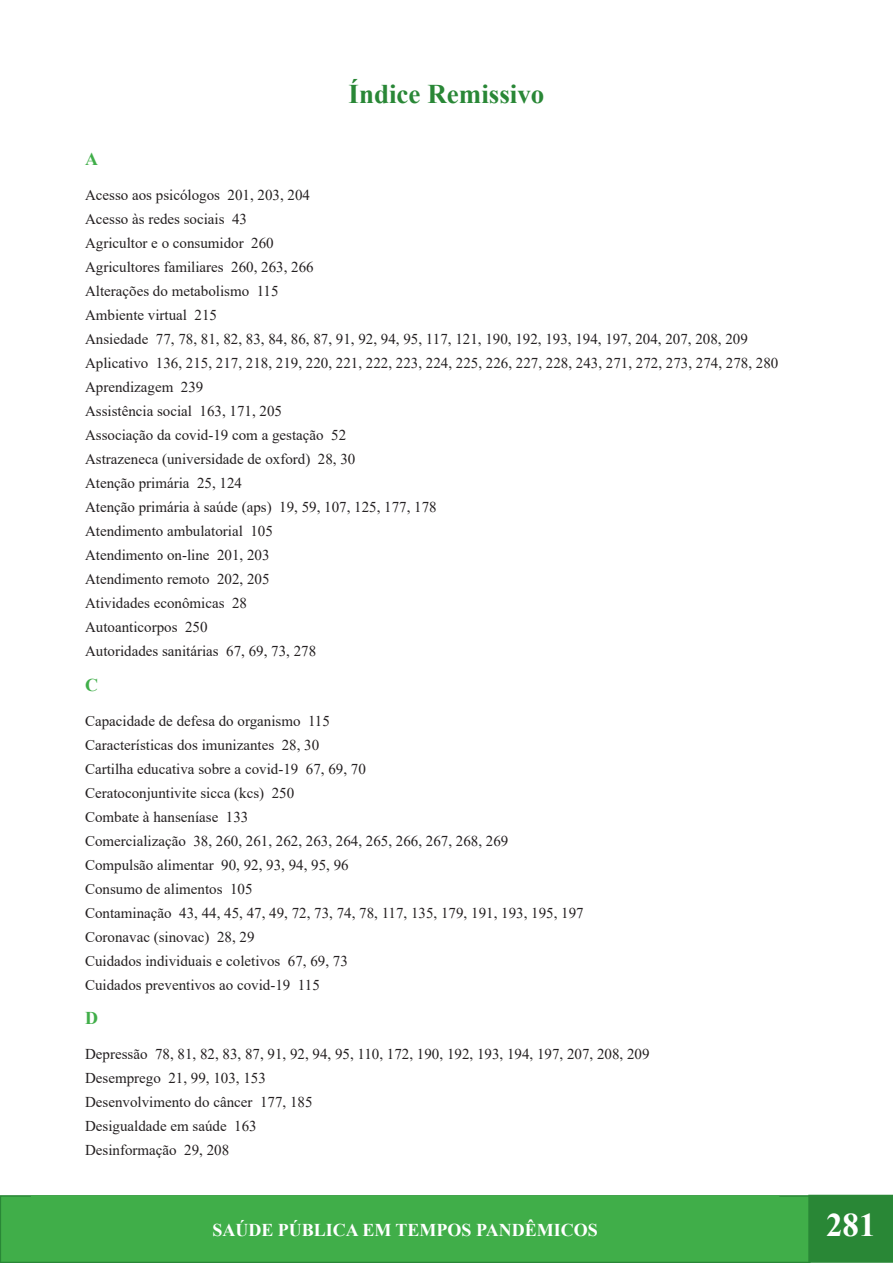
<style>
.page{position:relative;width:893px;height:1263px;background:#fff}
.page>*{position:absolute;margin:0;border:0;box-sizing:border-box;transform-origin:0 0}
.t1{font:700 33px "Times New Roman";color:#fff}
.t2{font:700 27px "Times New Roman";color:#298736}
.t3{font:700 18px "Times New Roman";color:#fff}
.t4{font:700 18px "Times New Roman";color:#40ae49}
.t5{font:15px "Times New Roman";color:#231f20}
</style>
<div class="page">
<div style="left:0;top:1195px;width:810px;height:68px;background:#40ae49;border:2px solid #298736"></div>
<div style="left:809px;top:1195px;width:84px;height:67px;background:#298736"></div>
<div style="left:808px;top:1195px;width:85px;height:68px;border:2px solid #298736"></div>
<p class="t2" style="left:349px;top:75px;width:197px">Índice Remissivo</p>
<p class="t4" style="left:85px;top:146px;width:14px">A</p>
<p class="t5" style="left:85px;top:184px;width:226px">Acesso aos psicólogos 201, 203, 204</p>
<p class="t5" style="left:85px;top:208px;width:164px">Acesso às redes sociais 43</p>
<p class="t5" style="left:85px;top:232px;width:190px">Agricultor e o consumidor 260</p>
<p class="t5" style="left:85px;top:256px;width:230px">Agricultores familiares 260, 263, 266</p>
<p class="t5" style="left:85px;top:280px;width:195px">Alterações do metabolismo 115</p>
<p class="t5" style="left:85px;top:304px;width:134px">Ambiente virtual 215</p>
<p class="t5" style="left:85px;top:328px;width:664px">Ansiedade 77, 78, 81, 82, 83, 84, 86, 87, 91, 92, 94, 95, 117, 121, 190, 192, 193, 194, 197, 204, 207, 208, 209</p>
<p class="t5" style="left:85px;top:352px;width:695px">Aplicativo 136, 215, 217, 218, 219, 220, 221, 222, 223, 224, 225, 226, 227, 228, 243, 271, 272, 273, 274, 278, 280</p>
<p class="t5" style="left:85px;top:376px;width:120px">Aprendizagem 239</p>
<p class="t5" style="left:85px;top:400px;width:199px">Assistência social 163, 171, 205</p>
<p class="t5" style="left:85px;top:424px;width:263px">Associação da covid-19 com a gestação 52</p>
<p class="t5" style="left:85px;top:448px;width:272px">Astrazeneca (universidade de oxford) 28, 30</p>
<p class="t5" style="left:85px;top:472px;width:159px">Atenção primária 25, 124</p>
<p class="t5" style="left:85px;top:496px;width:353px">Atenção primária à saúde (aps) 19, 59, 107, 125, 177, 178</p>
<p class="t5" style="left:85px;top:520px;width:189px">Atendimento ambulatorial 105</p>
<p class="t5" style="left:85px;top:544px;width:186px">Atendimento on-line 201, 203</p>
<p class="t5" style="left:85px;top:568px;width:186px">Atendimento remoto 202, 205</p>
<p class="t5" style="left:85px;top:592px;width:164px">Atividades econômicas 28</p>
<p class="t5" style="left:85px;top:616px;width:124px">Autoanticorpos 250</p>
<p class="t5" style="left:85px;top:640px;width:233px">Autoridades sanitárias 67, 69, 73, 278</p>
<p class="t4" style="left:85px;top:672px;width:14px">C</p>
<p class="t5" style="left:85px;top:710px;width:246px">Capacidade de defesa do organismo 115</p>
<p class="t5" style="left:85px;top:734px;width:236px">Características dos imunizantes 28, 30</p>
<p class="t5" style="left:85px;top:758px;width:282px">Cartilha educativa sobre a covid-19 67, 69, 70</p>
<p class="t5" style="left:85px;top:782px;width:211px">Ceratoconjuntivite sicca (kcs) 250</p>
<p class="t5" style="left:85px;top:806px;width:165px">Combate à hanseníase 133</p>
<p class="t5" style="left:85px;top:830px;width:425px">Comercialização 38, 260, 261, 262, 263, 264, 265, 266, 267, 268, 269</p>
<p class="t5" style="left:85px;top:854px;width:265px">Compulsão alimentar 90, 92, 93, 94, 95, 96</p>
<p class="t5" style="left:85px;top:878px;width:169px">Consumo de alimentos 105</p>
<p class="t5" style="left:85px;top:902px;width:500px">Contaminação 43, 44, 45, 47, 49, 72, 73, 74, 78, 117, 135, 179, 191, 193, 195, 197</p>
<p class="t5" style="left:85px;top:926px;width:171px">Coronavac (sinovac) 28, 29</p>
<p class="t5" style="left:85px;top:950px;width:264px">Cuidados individuais e coletivos 67, 69, 73</p>
<p class="t5" style="left:85px;top:974px;width:236px">Cuidados preventivos ao covid-19 115</p>
<p class="t4" style="left:85px;top:1005px;width:14px">D</p>
<p class="t5" style="left:85px;top:1044px;width:566px">Depressão 78, 81, 82, 83, 87, 91, 92, 94, 95, 110, 172, 190, 192, 193, 194, 197, 207, 208, 209</p>
<p class="t5" style="left:85px;top:1068px;width:182px">Desemprego 21, 99, 103, 153</p>
<p class="t5" style="left:85px;top:1092px;width:229px">Desenvolvimento do câncer 177, 185</p>
<p class="t5" style="left:85px;top:1116px;width:173px">Desigualdade em saúde 163</p>
<p class="t5" style="left:85px;top:1140px;width:146px">Desinformação 29, 208</p>
<p class="t3" style="left:212px;top:1217px;width:387px">SAÚDE PÚBLICA EM TEMPOS PANDÊMICOS</p>
<h1 class="t1" style="left:826px;top:1201px;width:51px">281</h1>
</div>
